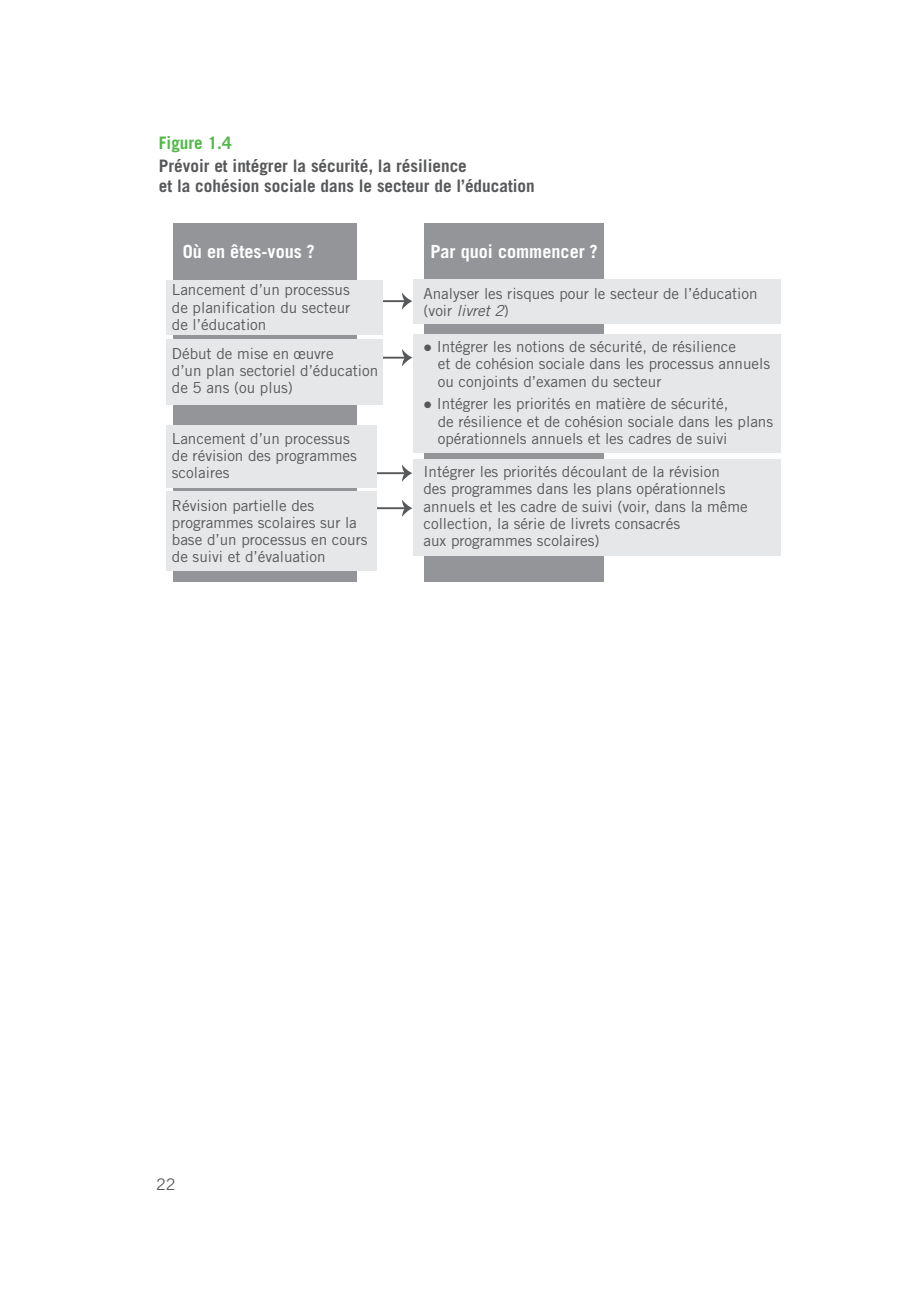
<style>
.page{position:relative;width:908px;height:1304px;background:#fff}
.page>*{position:absolute;margin:0;border:0;box-sizing:border-box;transform-origin:0 0}
.t1{font:700 18.2px "Trade Gothic";color:#fff}
.t2{font:700 17.2px/20px "Trade Gothic";color:#57585a}
.t3{font:700 17.2px "Trade Gothic";color:#51b948}
.t4{font:16px "Trade Gothic";color:#57585a}
.t5{font:15.2px/17.2px "Trade Gothic";color:#57585a}
.s1{font-style:italic}
</style>
<div class="page">
<hr style="left:359px;top:300px;width:46px;height:2px;background:#57585a">
<svg style="left:402px;top:292px;width:10px;height:18px"></svg>
<hr style="left:359px;top:357px;width:46px;height:2px;background:#57585a">
<svg style="left:402px;top:349px;width:10px;height:17px"></svg>
<hr style="left:359px;top:472px;width:46px;height:2px;background:#57585a">
<svg style="left:402px;top:465px;width:10px;height:17px"></svg>
<hr style="left:359px;top:507px;width:46px;height:2px;background:#57585a">
<svg style="left:402px;top:500px;width:10px;height:17px"></svg>
<div style="left:173px;top:224px;width:183px;height:358px;background:#939598"></div>
<div style="left:423px;top:224px;width:180px;height:358px;background:#939598"></div>
<div style="left:166px;top:280px;width:216px;height:55px;background:#e6e7e9"></div>
<div style="left:413px;top:280px;width:367px;height:44px;background:#e6e7e9"></div>
<div style="left:413px;top:335px;width:367px;height:118px;background:#e6e7e9"></div>
<div style="left:413px;top:459px;width:367px;height:96px;background:#e6e7e9"></div>
<div style="left:166px;top:339px;width:216px;height:66px;background:#e6e7e9"></div>
<div style="left:166px;top:425px;width:211px;height:62px;background:#e6e7e9"></div>
<div style="left:166px;top:492px;width:211px;height:79px;background:#e6e7e9"></div>
<p class="t3" style="left:159px;top:133px;width:74px">Figure 1.4</p>
<p class="t2" style="left:159px;top:156px;width:377px">Prévoir et intégrer la sécurité, la résilience<br>et la cohésion sociale dans le secteur de l’éducation</p>
<p class="t1" style="left:183px;top:241px;width:134px">Où en êtes-vous ?</p>
<p class="t1" style="left:430px;top:241px;width:169px">Par quoi commencer ?</p>
<p class="t5" style="left:172px;top:281px;width:180px;text-align:justify">Lancement d’un processus de planification du secteur de l’éducation</p>
<p class="t5" style="left:172px;top:345px;width:208px">Début de mise en œuvre<br>d’un plan sectoriel d’éducation de 5 ans (ou plus)</p>
<p class="t5" style="left:172px;top:430px;width:186px">Lancement d’un processus de révision des programmes scolaires</p>
<p class="t5" style="left:172px;top:497px;width:197px">Révision partielle des programmes scolaires sur la base d’un processus en cours de suivi et d’évaluation</p>
<p class="t5" style="left:423px;top:285px;width:335px">Analyser les risques pour le secteur de l’éducation (voir <span class="s1">livret 2</span>)</p>
<p class="t5" style="left:437px;top:338px;width:334px;text-indent:-14px">● Intégrer les notions de sécurité, de résilience<br>et de cohésion sociale dans les processus annuels ou conjoints d’examen du secteur</p>
<p class="t5" style="left:437px;top:395px;width:337px;text-indent:-14px">● Intégrer les priorités en matière de sécurité,<br>de résilience et de cohésion sociale dans les plans opérationnels annuels et les cadres de suivi</p>
<p class="t5" style="left:423px;top:463px;width:326px">Intégrer les priorités découlant de la révision<br>des programmes dans les plans opérationnels annuels et les cadre de suivi (voir, dans la même collection, la série de livrets consacrés<br>aux programmes scolaires)</p>
<p class="t4" style="left:156px;top:1175px;width:21px">22</p>
</div>
